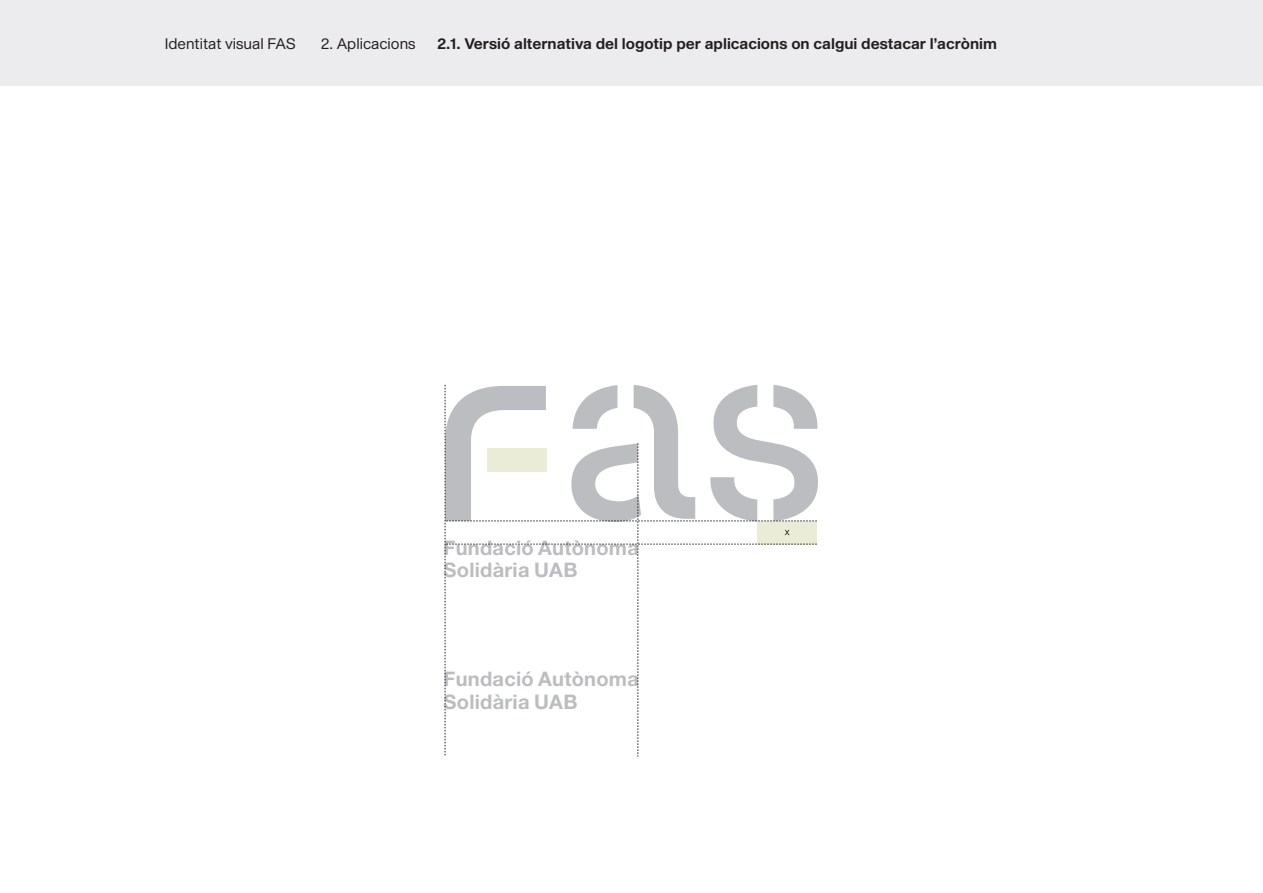
<style>
.page{position:relative;width:1263px;height:893px;background:#fff}
.page>*{position:absolute;margin:0;border:0;box-sizing:border-box;transform-origin:0 0}
.t1{font:700 20.1px/22.2px "Helvetica Neue LT Std";letter-spacing:.01em;color:#bcbdc0}
.t2{font:300 15px "Shapiro 65";color:#231f20}
.t3{font:15px "Shapiro 35 Feather";color:#231f20}
</style>
<div class="page">
<div style="left:0;top:0;width:1263px;height:85px;background:#ececee"></div>
<svg style="left:445px;top:385px;width:373px;height:371px"></svg>
<p class="t3" style="left:165px;top:33px;width:133px">Identitat visual FAS</p>
<p class="t3" style="left:321px;top:33px;width:96px">2. Aplicacions</p>
<p class="t2" style="left:437px;top:33px;width:561px">2.1. Versió alternativa del logotip per aplicacions on calgui destacar l’acrònim</p>
<h1 class="t1" style="left:444px;top:536px;width:197px">Fundació Autònoma<br>Solidària UAB</h1>
<h1 class="t1" style="left:444px;top:668px;width:197px">Fundació Autònoma<br>Solidària UAB</h1>
</div>
